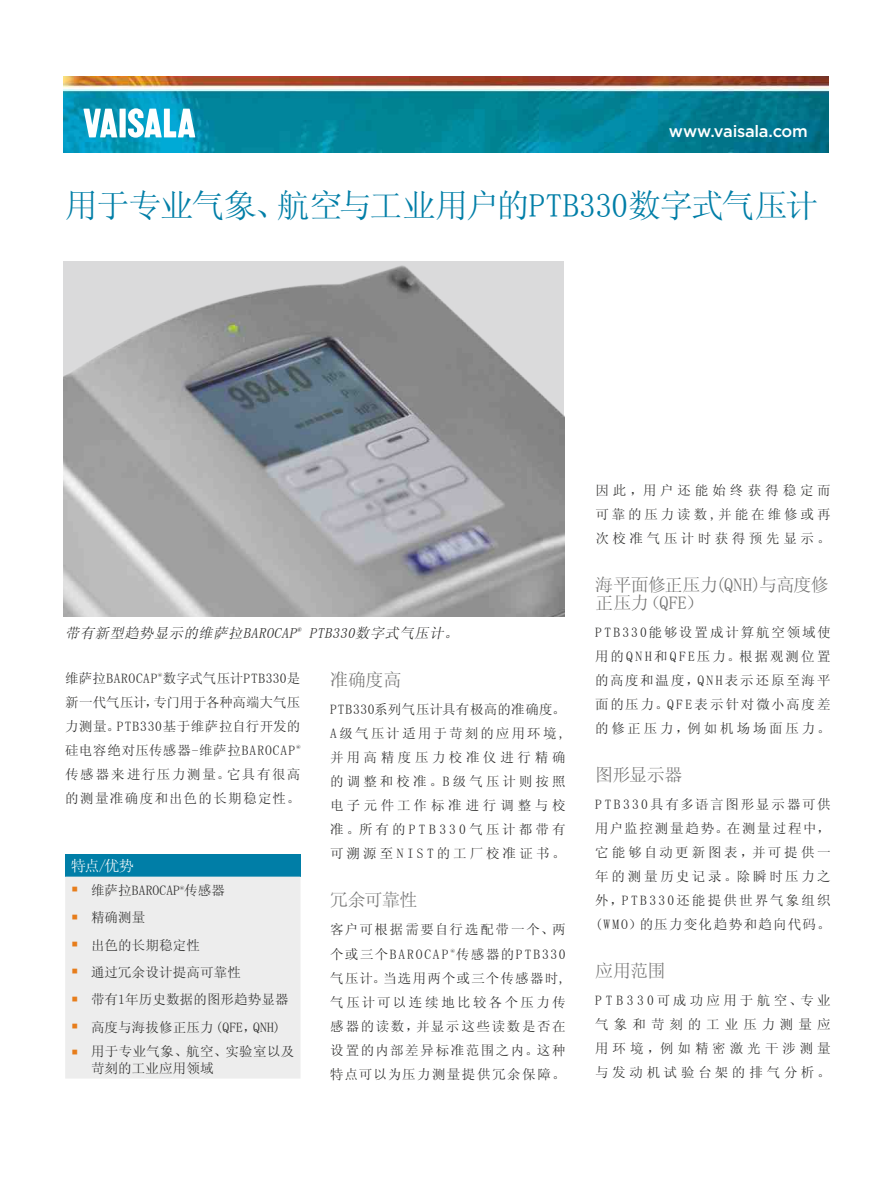
<style>
.page{position:relative;width:893px;height:1191px;background:#fff}
.page>*{position:absolute;margin:0;border:0;box-sizing:border-box;transform-origin:0 0}
.t1{font:33px "Sim Sun";letter-spacing:-.02em;color:#007ea7}
.t2{font:18px/18px "Sim Sun";letter-spacing:-.025em;color:#737372}
.t3{font:500 16.5px "Gotham";letter-spacing:-.015em;color:#fff}
.t4{font:15px "Sim Sun";color:#fff}
.t5{font:italic 14.25px "Sim Sun";color:#2b2b2a}
.t6{font:13.5px/24px "Sim Sun";letter-spacing:.14em;color:#2b2b2a;text-align:justify}
.t7{font:13.5px "Sim Sun";letter-spacing:.01em;color:#2b2b2a}
.t8{font:13.5px/16.5px "Sim Sun";letter-spacing:.03em;color:#2b2b2a}
.s1{font-family:"Arial";font-size:21px;color:#e77d1b}
</style>
<div class="page">
<img style="left:64px;top:77px;width:765px;height:75px">
<svg style="left:83px;top:109px;width:34px;height:28px"></svg>
<div style="left:120px;top:109px;width:6px;height:28px;background:#fff"></div>
<svg style="left:128px;top:108px;width:67px;height:30px"></svg>
<img style="left:64px;top:261px;width:500px;height:356px">
<div style="left:65px;top:854px;width:235px;height:22px;background:#007ea7"></div>
<div style="left:65px;top:876px;width:235px;height:202px;background:#ededed"></div>
<p class="t3" style="left:669px;top:120px;width:141px">www.vaisala.com</p>
<h1 class="t1" style="left:65px;top:189px;width:755px">用于专业气象、航空与工业用户的PTB330数字式气压计</h1>
<p class="t5" style="left:65px;top:626px;width:397px">带有新型趋势显示的维萨拉BAROCAP<sup>®</sup> PTB330数字式气压计。</p>
<h2 class="t2" style="left:330px;top:670px;width:73px">准确度高</h2>
<p class="t6" style="left:330px;top:697px;width:237px">PTB330系列气压计具有极高的准确度。A级气压计适用于苛刻的应用环境,并用高精度压力校准仪进行精确的调整和校准。B级气压计则按照电子元件工作标准进行调整与校准。所有的PTB330气压计都带有可溯源至NIST的工厂校准证书。</p>
<h2 class="t2" style="left:330px;top:890px;width:89px">冗余可靠性</h2>
<p class="t6" style="left:330px;top:917px;width:237px">客户可根据需要自行选配带一个、两个或三个BAROCAP <sup>®</sup>传感器的PTB330气压计。当选用两个或三个传感器时,气压计可以连续地比较各个压力传感器的读数，并显示这些读数是否在设置的内部差异标准范围之内。这种特点可以为压力测量提供冗余保障。</p>
<p class="t6" style="left:65px;top:666px;width:237px">维萨拉BAROCAP<sup>®</sup>数字式气压计PTB330是新一代气压计，专门用于各种高端大气压力测量。PTB330基于维萨拉自行开发的硅电容绝对压传感器-维萨拉BAROCAP<sup>®</sup>传感器来进行压力测量。它具有很高的测量准确度和出色的长期稳定性。</p>
<p class="t4" style="left:71px;top:857px;width:64px">特点/优势</p>
<p class="t7" style="left:71px;top:883px;width:155px"><span class="s1">▪</span> 维萨拉BAROCAP<sup>®</sup>传感器</p>
<p class="t6" style="left:71px;top:905px;width:76px"><span class="s1">▪</span> 精确测量</p>
<p class="t7" style="left:71px;top:938px;width:130px"><span class="s1">▪</span> 出色的长期稳定性</p>
<p class="t7" style="left:71px;top:965px;width:171px"><span class="s1">▪</span> 通过冗余设计提高可靠性</p>
<p class="t7" style="left:71px;top:992px;width:219px"><span class="s1">▪</span> 带有1年历史数据的图形趋势显器</p>
<p class="t7" style="left:71px;top:1020px;width:211px"><span class="s1">▪</span> 高度与海拔修正压力 (QFE，QNH)</p>
<p class="t8" style="left:91px;top:1043px;width:205px;text-indent:-20px"><span class="s1">▪</span> 用于专业气象、航空、实验室以及苛刻的工业应用领域</p>
<p class="t6" style="left:595px;top:478px;width:237px">因此，用户还能始终获得稳定而可靠的压力读数,并能在维修或再次校准气压计时获得预先显示。</p>
<h2 class="t2" style="left:595px;top:575px;width:235px">海平面修正压力(QNH)与高度修正压力（QFE）</h2>
<p class="t6" style="left:595px;top:620px;width:237px">PTB330能够设置成计算航空领域使用的QNH和QFE压力。根据观测位置的高度和温度，QNH表示还原至海平面的压力。QFE表示针对微小高度差的修正压力，例如机场场面压力。</p>
<h2 class="t2" style="left:595px;top:765px;width:89px">图形显示器</h2>
<p class="t6" style="left:595px;top:792px;width:237px">PTB330具有多语言图形显示器可供用户监控测量趋势。在测量过程中，它能够自动更新图表，并可提供一年的测量历史记录。除瞬时压力之外，PTB330还能提供世界气象组织(WMO）的压力变化趋势和趋向代码。</p>
<h2 class="t2" style="left:595px;top:961px;width:72px">应用范围</h2>
<p class="t6" style="left:595px;top:988px;width:237px">PTB330可成功应用于航空、专业气象和苛刻的工业压力测量应用环境，例如精密激光干涉测量与发动机试验台架的排气分析。</p>
</div>
